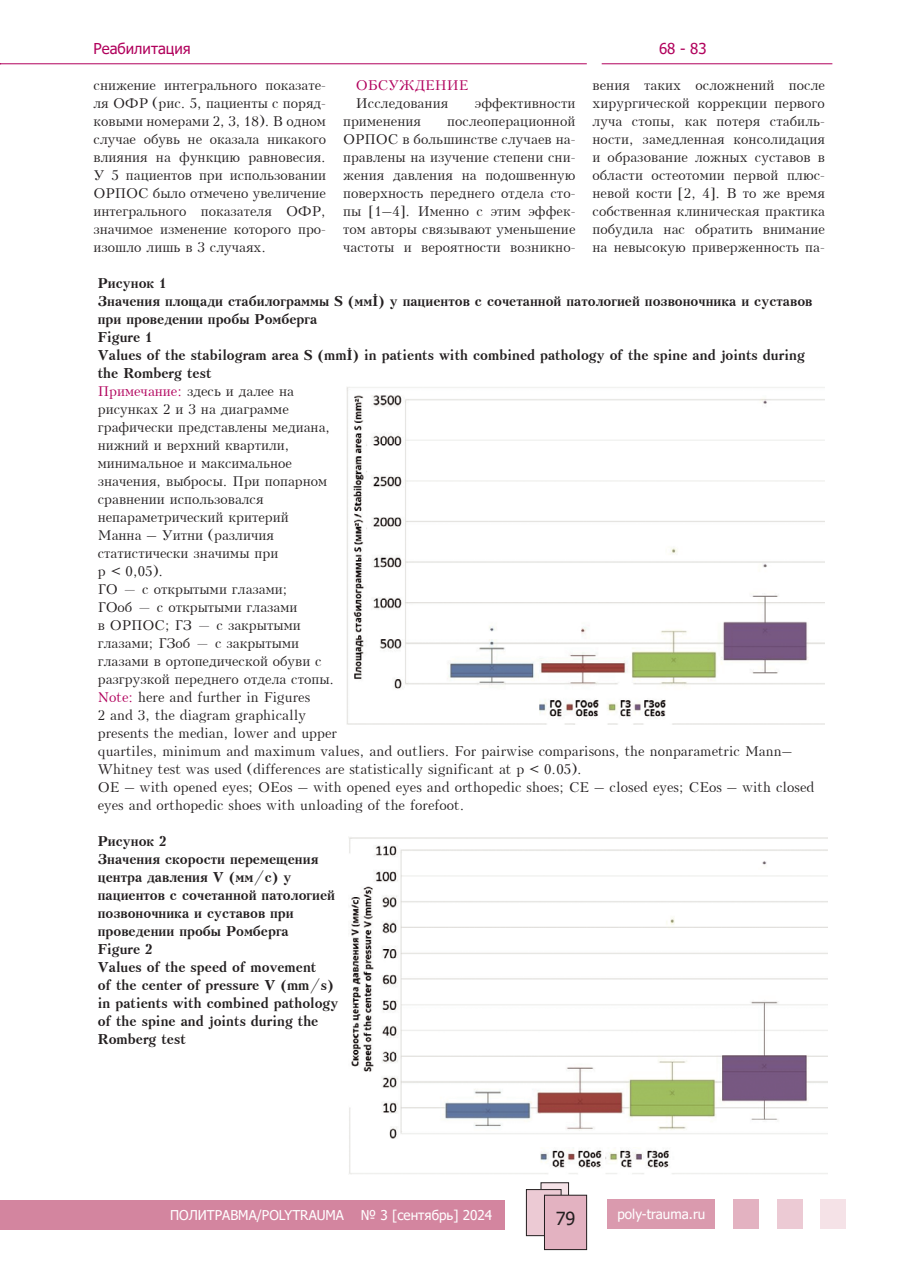
<style>
.page{position:relative;width:910px;height:1280px;background:#fff}
.page>*{position:absolute;margin:0;border:0;box-sizing:border-box;transform-origin:0 0}
.t1{font:18px "Tahoma";color:#231f20}
.t2{font:15px "Tahoma";color:#b1015c}
.t3{font:13.5px/18px "Kudrashov Plain";color:#231f20;text-align:justify}
.t4{font:700 13.5px/18px "Kudrashov";color:#231f20}
.t5{font:13.5px "Tahoma";color:#fff}
.t6{font:13.5px "Kudrashov Plain";color:#b1015c}
.s1{color:#b1015c}
</style>
<div class="page">
<div style="left:607px;top:1198px;width:107px;height:30px;background:#da9aae"></div>
<div style="left:733px;top:1198px;width:26px;height:30px;background:#e3b2c1"></div>
<div style="left:777px;top:1198px;width:26px;height:30px;background:#eccad4"></div>
<div style="left:821px;top:1198px;width:25px;height:30px;background:#f5e2e7"></div>
<div style="left:0;top:1200px;width:505px;height:29px;background:#d3859f"></div>
<div style="left:541px;top:1183px;width:28px;height:36px;background:#f5e2e7"></div>
<div style="left:541px;top:1182px;width:28px;height:37px;border:1px solid #231f20"></div>
<div style="left:526px;top:1189px;width:35px;height:47px;background:#eccad4"></div>
<div style="left:526px;top:1189px;width:35px;height:47px;border:1px solid #231f20"></div>
<div style="left:544px;top:1195px;width:43px;height:54px;background:#e3b2c1"></div>
<div style="left:544px;top:1195px;width:43px;height:55px;border:1px solid #231f20"></div>
<hr style="left:0;top:63px;width:587px;height:1px;background:#b1015c">
<hr style="left:602px;top:63px;width:230px;height:1px;background:#b1015c">
<img style="left:346px;top:387px;width:479px;height:337px">
<img style="left:348px;top:837px;width:479px;height:337px">
<p class="t2" style="left:94px;top:38px;width:99px">Реабилитация</p>
<p class="t2" style="left:659px;top:38px;width:49px">68 - 83</p>
<p class="t3" style="left:94px;top:76px;width:234px">снижение интегрального показате&shy;ля ОФР (рис. 5, пациенты с поряд&shy;ковыми номерами 2, 3, 18). В одном случае обувь не оказала никакого влияния на функцию равновесия.<br>У 5 пациентов при использовании ОРПОС было отмечено увеличение интегрального показателя ОФР, значимое изменение которого про&shy;изошло лишь в 3 случаях.</p>
<p class="t6" style="left:356px;top:77px;width:114px">ОБСУЖДЕНИЕ</p>
<p class="t3" style="left:592px;top:76px;width:234px">вения таких осложнений после хирургической коррекции первого луча стопы, как потеря стабиль&shy;ности, замедленная консолидация и образование ложных суставов в области остеотомии первой плюс&shy;невой кости [2, 4]. В то же время собственная клиническая практика побудила нас обратить внимание на невысокую приверженность па-</p>
<p class="t4" style="left:98px;top:274px;width:716px">Рисунок 1<br>Значения площади стабилограммы S (мм²) у пациентов с сочетанной патологией позвоночника и суставов при проведении пробы Ромберга<br>Figure 1<br>Values of the stabilogram area S (mm²) in patients with combined pathology of the spine and joints during the Romberg test</p>
<p class="t3" style="left:98px;top:382px;width:718px;text-align:left"><span class="s1">Примечание:</span> здесь и далее на<br>рисунках 2 и 3 на диаграмме<br>графически представлены медиана,<br>нижний и верхний квартили,<br>минимальное и максимальное<br>значения, выбросы. При попарном<br>сравнении использовался<br>непараметрический критерий<br>Манна – Уитни (различия<br>статистически значимы при<br>р &lt; 0,05).<br>ГО — с открытыми глазами;<br>ГОоб — с открытыми глазами<br>в ОРПОС; ГЗ — с закрытыми<br>глазами; ГЗоб — с закрытыми<br>глазами в ортопедической обуви с<br>разгрузкой переднего отдела стопы.<br><span class="s1">Note:</span> here and further in Figures<br>2 and 3, the diagram graphically<br>presents the median, lower and upper<br>quartiles, minimum and maximum values, and outliers. For pairwise comparisons, the nonparametric Mann– Whitney test was used (differences are statistically significant at p &lt; 0.05).<br>OE – with opened eyes; OEos – with opened eyes and orthopedic shoes; CE – closed eyes; CEos – with closed eyes and orthopedic shoes with unloading of the forefoot.</p>
<p class="t4" style="left:98px;top:832px;width:242px">Рисунок 2<br>Значения скорости перемещения центра давления V (мм/с) у пациентов с сочетанной патологией позвоночника и суставов при проведении пробы Ромберга<br>Figure 2<br>Values of the speed of movement<br>of the center of pressure V (mm/s) in patients with combined pathology of the spine and joints during the<br>Romberg test</p>
<p class="t3" style="left:356px;top:94px;width:94px">Исследования</p>
<p class="t3" style="left:475px;top:94px;width:102px">эффективности</p>
<p class="t3" style="left:343px;top:112px;width:80px">применения</p>
<p class="t3" style="left:343px;top:112px;width:234px;text-indent:104px">послеоперационной ОРПОС в большинстве случаев на&shy;правлены на изучение степени сни&shy;жения давления на подошвенную поверхность переднего отдела сто&shy;пы [1–4]. Именно с этим эффек&shy;том авторы связывают уменьшение частоты и вероятности возникно-</p>
<p class="t5" style="left:170px;top:1206px;width:176px">ПОЛИТРАВМА/POLYTRAUMA</p>
<p class="t5" style="left:361px;top:1206px;width:133px">№ 3 [сентябрь] 2024</p>
<h1 class="t1" style="left:556px;top:1206px;width:21px">79</h1>
<p class="t5" style="left:617px;top:1205px;width:89px">poly-trauma.ru</p>
</div>
